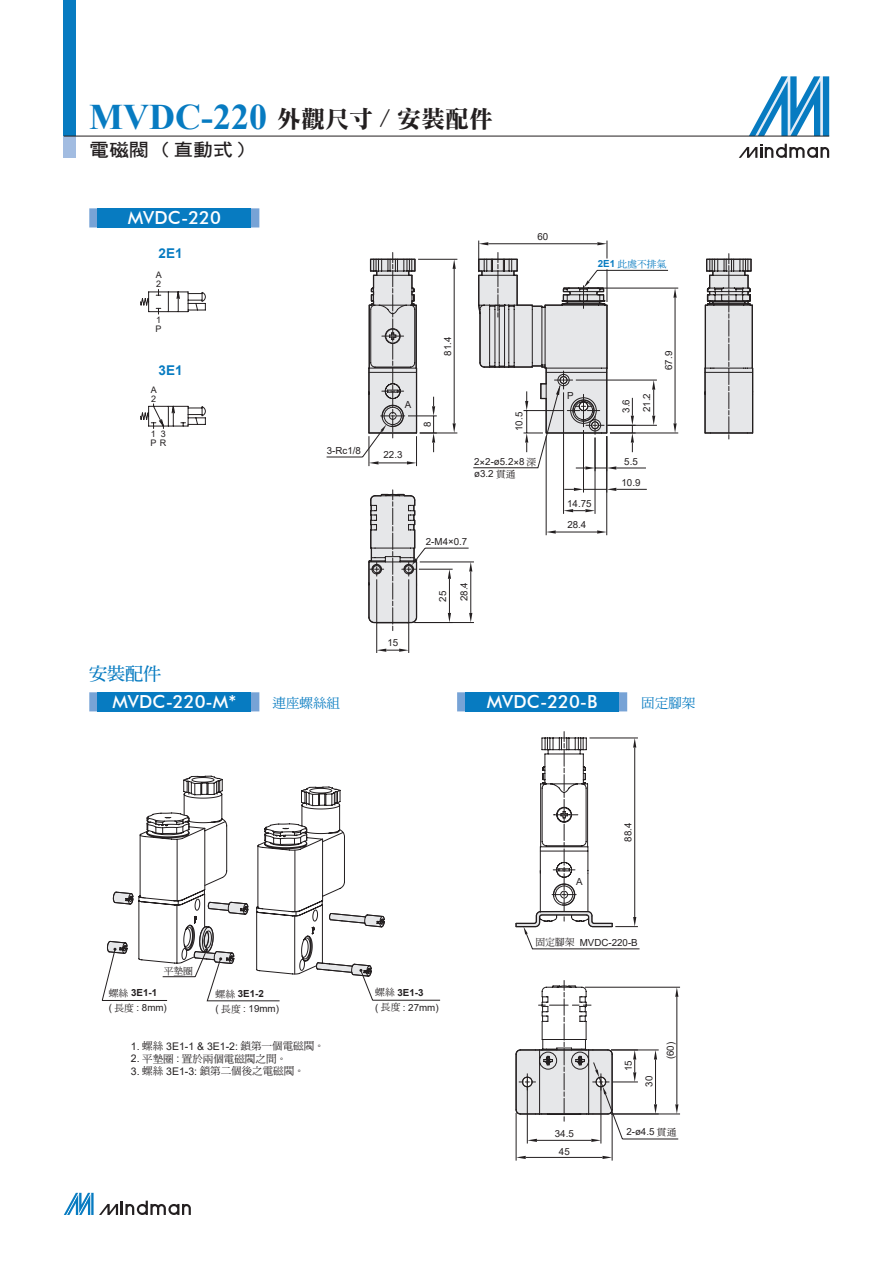
<style>
.page{position:relative;width:893px;height:1263px;background:#fff}
.page>*{position:absolute;margin:0;border:0;box-sizing:border-box;transform-origin:0 0}
.t1{font:24px "DF Li Song Bd WIN BF";color:#231f20}
.t2{font:500 18px "Futura BT";color:#fff}
.t3{font:18px "DF Hei Bd HK BF";color:#231f20;scale:1.1 1}
.t4{font:18px "DF Ming Bd HK BF";color:#077bc1}
.t5{font:13.5px "DF Ming Md HK BF";color:#077bc1}
.t6{font:700 13.5px "Arial";color:#077bc1}
.t7{font:10.5px "DF Ming Md HK BF";color:#231f20}
.t8{font:10.5px "Arial";color:#231f20}
.t9{font:9.75px/15px "Arial";color:#231f20}
.t10{font:9.75px "DF Ming Md HK BF";color:#077bc1}
.t11{font:9.75px "DF Ming Md HK BF";color:#231f20}
.t12{font:9px/9px "Arial";color:#231f20}
.s1{font-family:"Times New Roman";font-weight:700;font-size:36px;color:#077bc1}
.s2{font-family:"Arial";font-weight:700}
.s3{font-family:"DF Ming Md HK BF"}
.s4{font-weight:700}
.s5{font-family:"Arial"}
</style>
<div class="page">
<svg style="left:749px;top:76px;width:80px;height:60px"></svg>
<svg style="left:739px;top:144px;width:90px;height:14px"></svg>
<div style="left:64px;top:0;width:12px;height:136px;background:#077bc1"></div>
<div style="left:64px;top:136px;width:12px;height:21px;background:#a2bce1"></div>
<hr style="left:64px;top:136px;width:765px;height:1px;background:#231f20">
<svg style="left:64px;top:1193px;width:127px;height:22px"></svg>
<hr style="left:527px;top:1077px;width:1px;height:66px;background:#231f20">
<hr style="left:601px;top:1077px;width:1px;height:66px;background:#231f20">
<svg style="left:517px;top:1156px;width:9px;height:3px"></svg>
<svg style="left:602px;top:1156px;width:10px;height:3px"></svg>
<hr style="left:526px;top:1157px;width:76px;height:1px;background:#231f20">
<hr style="left:612px;top:1113px;width:1px;height:47px;background:#231f20">
<hr style="left:516px;top:1113px;width:1px;height:47px;background:#231f20">
<hr style="left:585px;top:987px;width:95px;height:1px;background:#231f20">
<hr style="left:611px;top:1114px;width:69px;height:1px;background:#231f20">
<svg style="left:515px;top:980px;width:164px;height:162px"></svg>
<svg style="left:183px;top:775px;width:158px;height:37px"></svg>
<svg style="left:102px;top:812px;width:339px;height:189px"></svg>
<hr style="left:587px;top:288px;width:91px;height:1px;background:#231f20">
<hr style="left:610px;top:433px;width:68px;height:1px;background:#231f20">
<svg style="left:547px;top:530px;width:9px;height:4px"></svg>
<svg style="left:597px;top:530px;width:9px;height:4px"></svg>
<hr style="left:556px;top:532px;width:41px;height:1px;background:#231f20">
<hr style="left:606px;top:436px;width:1px;height:99px;background:#231f20">
<hr style="left:546px;top:436px;width:1px;height:99px;background:#231f20">
<hr style="left:616px;top:489px;width:31px;height:1px;background:#231f20">
<svg style="left:564px;top:488px;width:52px;height:3px"></svg>
<hr style="left:583px;top:430px;width:1px;height:62px;background:#231f20">
<hr style="left:606px;top:436px;width:1px;height:56px;background:#231f20">
<svg style="left:564px;top:509px;width:31px;height:3px"></svg>
<hr style="left:563px;top:392px;width:1px;height:122px;background:#231f20">
<hr style="left:595px;top:438px;width:1px;height:76px;background:#231f20">
<svg style="left:140px;top:289px;width:66px;height:26px"></svg>
<svg style="left:140px;top:403px;width:66px;height:26px"></svg>
<svg style="left:377px;top:649px;width:31px;height:3px"></svg>
<hr style="left:408px;top:579px;width:1px;height:74px;background:#231f20">
<hr style="left:376px;top:579px;width:1px;height:74px;background:#231f20">
<hr style="left:414px;top:622px;width:60px;height:1px;background:#231f20">
<hr style="left:420px;top:562px;width:54px;height:1px;background:#231f20">
<svg style="left:368px;top:490px;width:104px;height:141px"></svg>
<svg style="left:704px;top:254px;width:50px;height:185px;background:#c7c7c8"></svg>
<svg style="left:453px;top:423px;width:3px;height:10px"></svg>
<svg style="left:453px;top:260px;width:3px;height:9px"></svg>
<hr style="left:454px;top:269px;width:1px;height:154px;background:#231f20">
<hr style="left:418px;top:259px;width:39px;height:1px;background:#231f20">
<hr style="left:420px;top:433px;width:37px;height:1px;background:#231f20">
<hr style="left:369px;top:436px;width:1px;height:30px;background:#231f20">
<hr style="left:416px;top:436px;width:1px;height:30px;background:#231f20">
<svg style="left:326px;top:252px;width:111px;height:212px"></svg>
<svg style="left:515px;top:732px;width:125px;height:217px"></svg>
<svg style="left:89px;top:208px;width:170px;height:19px"></svg>
<div style="left:98px;top:208px;width:153px;height:19px;background:#077bc1"></div>
<svg style="left:89px;top:692px;width:170px;height:19px"></svg>
<div style="left:98px;top:692px;width:153px;height:19px;background:#077bc1"></div>
<svg style="left:457px;top:692px;width:170px;height:19px"></svg>
<div style="left:466px;top:692px;width:153px;height:19px;background:#077bc1"></div>
<svg style="left:473px;top:241px;width:204px;height:229px"></svg>
<h1 class="t1" style="left:89px;top:106px;width:405px"><span class="s1">MVDC-220</span> 外觀尺寸 / 安裝配件</h1>
<h2 class="t3" style="left:89px;top:141px;width:145px">電磁閥 ( 直動式 )</h2>
<h2 class="t2" style="left:128px;top:207px;width:95px">MVDC-220</h2>
<h3 class="t6" style="left:159px;top:243px;width:26px">2E1</h3>
<p class="t12" style="left:156px;top:270px;width:8px">A<br>2</p>
<p class="t12" style="left:156px;top:315px;width:8px">1<br>P</p>
<h3 class="t6" style="left:159px;top:360px;width:26px">3E1</h3>
<p class="t12" style="left:151px;top:385px;width:8px">A<br>2</p>
<p class="t12" style="left:151px;top:430px;width:17px">1<br>P R</p>
<p class="t12" style="left:161px;top:430px;width:7px">3</p>
<h2 class="t4" style="left:89px;top:665px;width:73px">安裝配件</h2>
<p class="t9" style="left:537px;top:229px;width:12px">60</p>
<p class="t10" style="left:598px;top:259px;width:70px"><span class="s2">2E1</span> 此處不排氣</p>
<p class="t9" style="left:327px;top:443px;width:36px">3-Rc1/8</p>
<p class="t9" style="left:440px;top:356px;width:20px;rotate:-90deg">81.4</p>
<p class="t9" style="left:405px;top:397px;width:8px">A</p>
<p class="t9" style="left:383px;top:447px;width:20px">22.3</p>
<p class="t9" style="left:420px;top:427px;width:7px;rotate:-90deg">8</p>
<p class="t9" style="left:511px;top:431px;width:20px;rotate:-90deg">10.5</p>
<p class="t9" style="left:474px;top:455px;width:64px;line-height:12px">2×2-ø5.2×8 <span class="s3">深</span>ø3.2 <span class="s3">貫通</span></p>
<p class="t9" style="left:388px;top:635px;width:12px">15</p>
<p class="t9" style="left:426px;top:534px;width:43px">2-M4×0.7</p>
<p class="t9" style="left:435px;top:602px;width:12px;rotate:-90deg">25</p>
<p class="t9" style="left:456px;top:601px;width:20px;rotate:-90deg">28.4</p>
<p class="t9" style="left:567px;top:388px;width:8px">P</p>
<p class="t9" style="left:567px;top:496px;width:26px">14.75</p>
<p class="t9" style="left:567px;top:517px;width:20px">28.4</p>
<p class="t9" style="left:616px;top:413px;width:21px;line-height:20.5px;rotate:-90deg">3.6<br>21.2</p>
<p class="t9" style="left:661px;top:370px;width:20px;rotate:-90deg">67.9</p>
<p class="t9" style="left:621px;top:451px;width:20px;line-height:21px">5.5<br>10.9</p>
<h2 class="t2" style="left:112px;top:691px;width:125px">MVDC-220-M*</h2>
<h2 class="t2" style="left:487px;top:691px;width:112px">MVDC-220-B</h2>
<h3 class="t5" style="left:273px;top:696px;width:69px">連座螺絲組</h3>
<h3 class="t5" style="left:641px;top:696px;width:55px">固定腳架</h3>
<p class="t9" style="left:576px;top:874px;width:8px">A</p>
<p class="t9" style="left:620px;top:842px;width:20px;rotate:-90deg">88.4</p>
<p class="t9" style="left:535px;top:935px;width:104px"><span class="s3">固定腳架</span> MVDC-220-B</p>
<p class="t11" style="left:164px;top:966px;width:31px">平墊圈</p>
<p class="t9" style="left:109px;top:985px;width:59px"><span class="s3">螺絲</span> <span class="s4">3E1-1<br></span>( <span class="s3">長度</span> : 8mm)</p>
<p class="t9" style="left:216px;top:986px;width:65px"><span class="s3">螺絲</span> <span class="s4">3E1-2<br></span>( <span class="s3">長度</span> : 19mm)</p>
<p class="t9" style="left:375px;top:985px;width:65px"><span class="s3">螺絲</span> <span class="s4">3E1-3<br></span>( <span class="s3">長度</span> : 27mm)</p>
<p class="t8" style="left:131px;top:1038px;width:195px">1. <span class="s3">螺絲</span> 3E1-1 &amp; 3E1-2: <span class="s3">鎖第一個電磁閥。</span></p>
<p class="t7" style="left:131px;top:1053px;width:158px"><span class="s5">2.</span> 平墊圈 <span class="s5">:</span> 置於兩個電磁閥之間。</p>
<p class="t7" style="left:131px;top:1066px;width:175px"><span class="s5">3.</span> 螺絲 <span class="s5">3E1-3:</span> 鎖第二個後之電磁閥。</p>
<p class="t9" style="left:621px;top:1071px;width:12px;rotate:-90deg">15</p>
<p class="t9" style="left:641px;top:1087px;width:12px;rotate:-90deg">30</p>
<p class="t9" style="left:663px;top:1059px;width:19px;rotate:-90deg">(60)</p>
<p class="t9" style="left:555px;top:1124px;width:20px;line-height:17.7px;text-align:center">34.5<br>45</p>
<p class="t9" style="left:626px;top:1124px;width:52px">2-ø4.5 <span class="s3">貫通</span></p>
</div>
